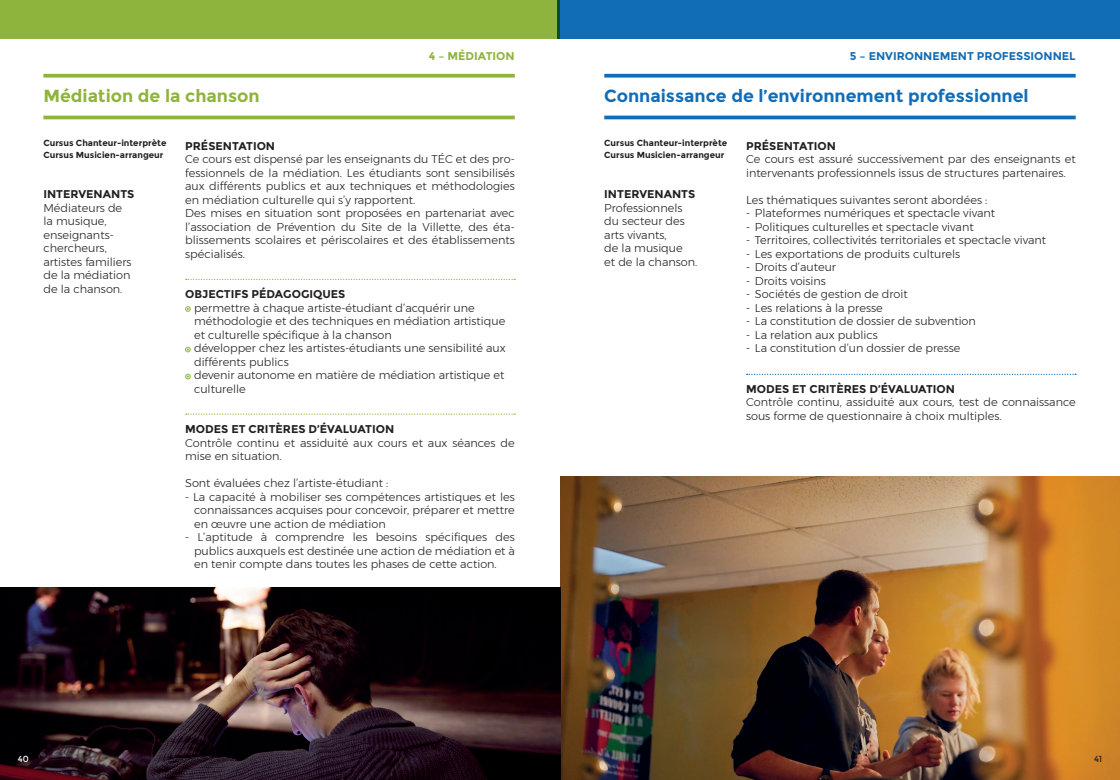
<style>
.page{position:relative;width:1120px;height:780px;background:#fff}
.page>*{position:absolute;margin:0;border:0;box-sizing:border-box;transform-origin:0 0}
.t1{font:700 17.5px "Montserrat";color:#126db7}
.t2{font:700 17.5px "Montserrat";color:#8fb43d}
.t3{font:300 11.25px/13.5px "Montserrat";color:#231f20}
.t4{font:700 11.25px "Montserrat";color:#231f20}
.t5{font:700 11.25px "Montserrat";color:#126db7}
.t6{font:700 11.25px "Montserrat";color:#8fb43d}
.t7{font:700 8.75px/12px "Montserrat";color:#231f20}
.t8{font:8.75px "Montserrat";color:#fff}
.t9{font:8.75px "Montserrat";color:#231f20}
</style>
<div class="page">
<svg style="left:185px;top:306px;width:6px;height:6px"></svg>
<svg style="left:185px;top:347px;width:6px;height:5px"></svg>
<svg style="left:185px;top:374px;width:6px;height:5px"></svg>
<hr style="left:43px;top:116px;width:472px;height:3px;background:#8fb43d">
<svg style="left:43px;top:74px;width:472px;height:4px;background:#9abb50"></svg>
<svg style="left:186px;top:413px;width:329px;height:2px"></svg>
<svg style="left:186px;top:279px;width:329px;height:1px"></svg>
<hr style="left:604px;top:116px;width:471px;height:3px;background:#126db7">
<svg style="left:604px;top:74px;width:471px;height:4px;background:#2a7cbe"></svg>
<svg style="left:746px;top:374px;width:330px;height:1px"></svg>
<img style="left:560px;top:477px;width:560px;height:303px">
<div style="left:0;top:0;width:560px;height:39px;background:#8fb43d"></div>
<div style="left:557px;top:0;width:563px;height:39px;background:#126db7"></div>
<img style="left:0;top:587px;width:560px;height:193px">
<h1 class="t2" style="left:43px;top:85px;width:218px">Médiation de la chanson</h1>
<p class="t6" style="left:429px;top:49px;width:87px">4 – MÉDIATION</p>
<p class="t7" style="left:43px;top:136px;width:124px">Cursus Chanteur-interprète<br>Cursus Musicien-arrangeur</p>
<p class="t4" style="left:43px;top:187px;width:92px">INTERVENANTS</p>
<p class="t3" style="left:43px;top:201px;width:90px">Médiateurs de la musique, enseignants&shy;chercheurs, artistes familiers de la médiation de la chanson.</p>
<p class="t4" style="left:185px;top:139px;width:91px">PRÉSENTATION</p>
<p class="t3" style="left:185px;top:152px;width:331px">Ce cours est dispensé par les enseignants du TÉC et des pro&shy;fessionnels de la médiation. Les étudiants sont sensibilisés aux différents publics et aux techniques et méthodologies en médiation culturelle qui s’y rapportent.<br>Des mises en situation sont proposées en partenariat avec l’association de Prévention du Site de la Villette, des éta&shy;blissements scolaires et périscolaires et des établissements spécialisés.</p>
<p class="t4" style="left:185px;top:287px;width:162px">OBJECTIFS PÉDAGOGIQUES</p>
<p class="t3" style="left:194px;top:301px;width:313px">permettre à chaque artiste-étudiant d’acquérir une méthodologie et des techniques en médiation artistique et culturelle spécifique à la chanson<br>développer chez les artistes-étudiants une sensibilité aux différents publics<br>devenir autonome en matière de médiation artistique et culturelle</p>
<p class="t4" style="left:185px;top:422px;width:210px">MODES ET CRITÈRES D’ÉVALUATION</p>
<p class="t3" style="left:185px;top:436px;width:331px">Contrôle continu et assiduité aux cours et aux séances de mise en situation.</p>
<p class="t3" style="left:185px;top:476px;width:205px">Sont évaluées chez l’artiste-étudiant :</p>
<p class="t3" style="left:194px;top:490px;width:322px;text-align:justify;text-indent:-9px">- La capacité à mobiliser ses compétences artistiques et les connaissances acquises pour concevoir, préparer et mettre en œuvre une action de médiation</p>
<p class="t3" style="left:194px;top:530px;width:322px;text-align:justify;text-indent:-9px">- L’aptitude à comprendre les besoins spécifiques des publics auxquels est destinée une action de médiation et à en tenir compte dans toutes les phases de cette action.</p>
<p class="t5" style="left:850px;top:49px;width:227px">5 – ENVIRONNEMENT PROFESSIONNEL</p>
<h1 class="t1" style="left:604px;top:85px;width:426px">Connaissance de l’environnement professionnel</h1>
<p class="t7" style="left:604px;top:136px;width:124px">Cursus Chanteur-interprète<br>Cursus Musicien-arrangeur</p>
<p class="t4" style="left:604px;top:187px;width:92px">INTERVENANTS</p>
<p class="t3" style="left:604px;top:201px;width:95px">Professionnels du secteur des arts vivants,<br>de la musique<br>et de la chanson.</p>
<p class="t4" style="left:746px;top:139px;width:91px">PRÉSENTATION</p>
<p class="t3" style="left:746px;top:152px;width:331px">Ce cours est assuré successivement par des enseignants et intervenants professionnels issus de structures partenaires.</p>
<p class="t3" style="left:746px;top:193px;width:243px">Les thématiques suivantes seront abordées :</p>
<p class="t3" style="left:746px;top:206px;width:251px">- Plateformes numériques et spectacle vivant</p>
<p class="t3" style="left:746px;top:220px;width:229px">- Politiques culturelles et spectacle vivant</p>
<p class="t3" style="left:746px;top:233px;width:302px">- Territoires, collectivités territoriales et spectacle vivant</p>
<p class="t3" style="left:746px;top:247px;width:216px">- Les exportations de produits culturels</p>
<p class="t3" style="left:746px;top:260px;width:91px">- Droits d’auteur</p>
<p class="t3" style="left:746px;top:274px;width:81px">- Droits voisins</p>
<p class="t3" style="left:746px;top:287px;width:163px">- Sociétés de gestion de droit</p>
<p class="t3" style="left:746px;top:301px;width:138px">- Les relations à la presse</p>
<p class="t3" style="left:746px;top:314px;width:231px">- La constitution de dossier de subvention</p>
<p class="t3" style="left:746px;top:328px;width:133px">- La relation aux publics</p>
<p class="t3" style="left:746px;top:341px;width:216px">- La constitution d’un dossier de presse</p>
<p class="t4" style="left:746px;top:382px;width:210px">MODES ET CRITÈRES D’ÉVALUATION</p>
<p class="t3" style="left:746px;top:395px;width:331px">Contrôle continu, assiduité aux cours, test de connaissance sous forme de questionnaire à choix multiples.</p>
<p class="t8" style="left:18px;top:754px;width:13px">40</p>
<p class="t9" style="left:1094px;top:754px;width:10px">41</p>
</div>
